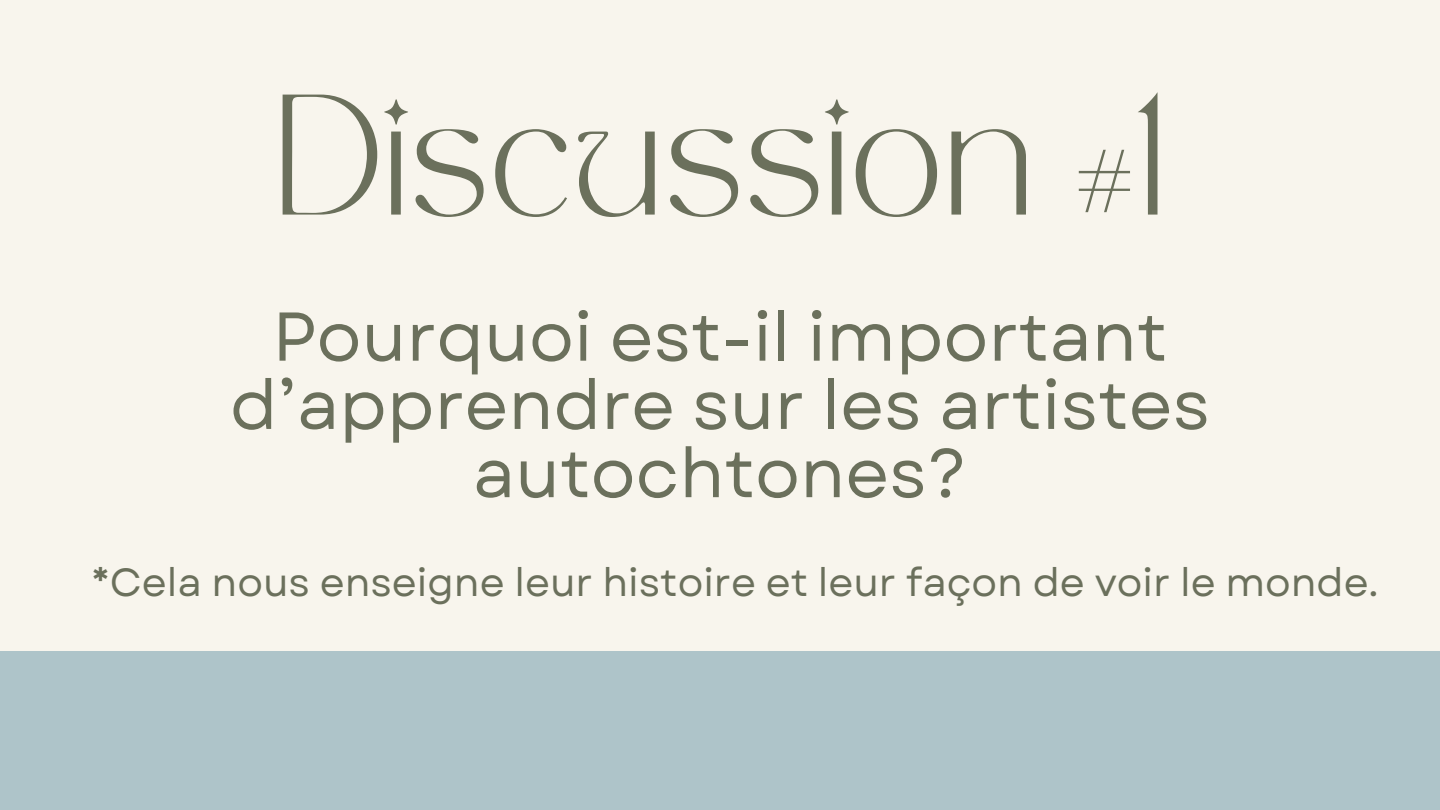
<style>
.page{position:relative;width:1440px;height:810px;background:#f8f5ed}
.page>*{position:absolute;margin:0;border:0;box-sizing:border-box;transform-origin:0 0}
.t1{font:120px "TAN MONCHERI Regular";color:#6b705c}
.t2{font:68.9px/68.2px "Garet";color:#6b705c;text-align:center}
.t3{font:39.3px "Garet";color:#6b705c}
</style>
<div class="page">
<div style="left:0;top:652px;width:1440px;height:158px;background:#aec4c9"></div>
<h1 class="t1" style="left:273px;top:92px;width:896px">Discussion #1</h1>
<h2 class="t2" style="left:230px;top:303px;width:982px">Pourquoi est-il important d’apprendre sur les artistes autochtones?</h2>
<p class="t3" style="left:91px;top:554px;width:1289px">*Cela nous enseigne leur histoire et leur façon de voir le monde.</p>
</div>
